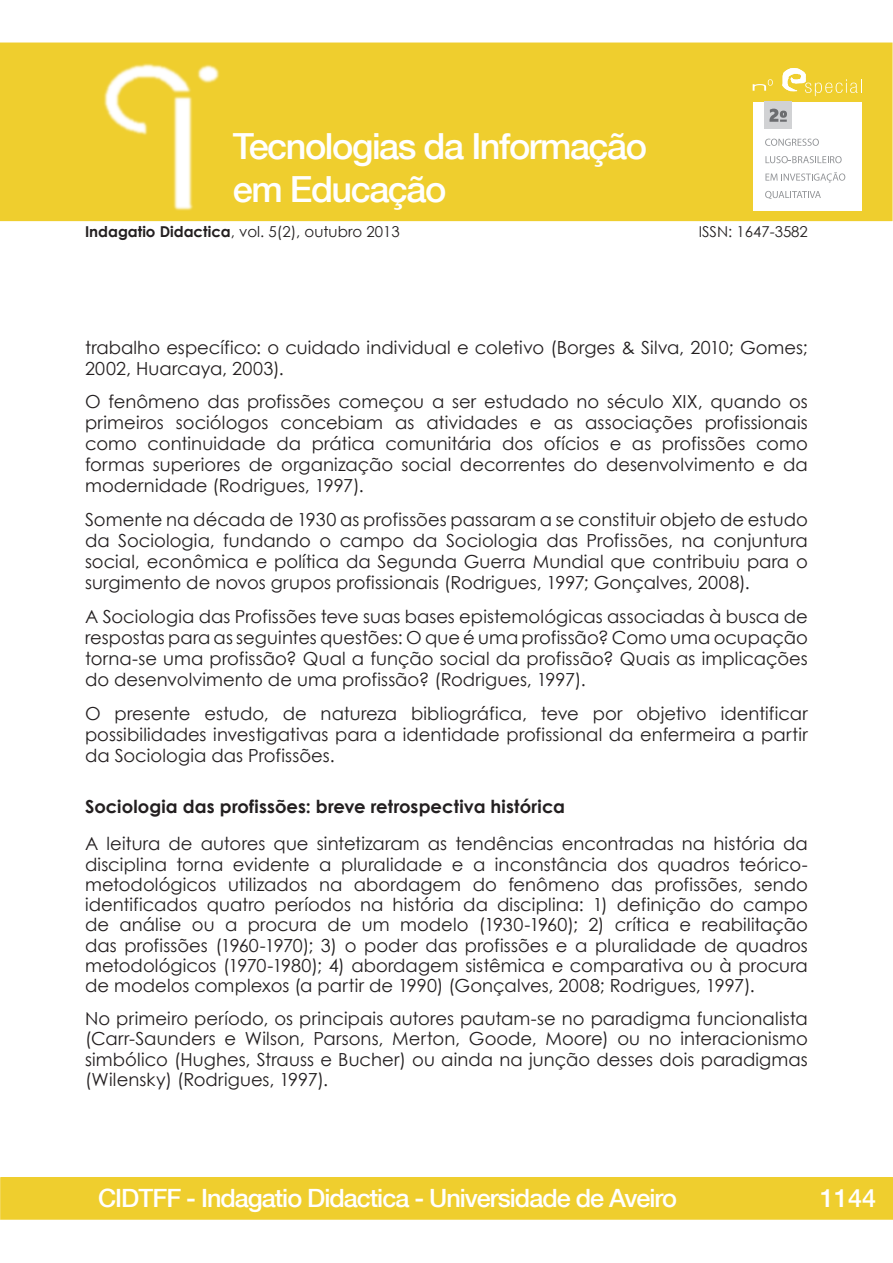
<style>
.page{position:relative;width:893px;height:1263px;background:#fff}
.page>*{position:absolute;margin:0;border:0;box-sizing:border-box;transform-origin:0 0}
.t1{font:500 36px/43.2px "Helvetica Neue LT Com";letter-spacing:-.04em;color:#fff}
.t2{font:500 25.2px "Helvetica Neue LT Com";letter-spacing:-.04em;color:#fff}
.paragrafos{font:18px/21px "Century Gothic";letter-spacing:.005em;color:#231f20;text-align:justify}
.Titulos{font:700 18px "Century Gothic";letter-spacing:.005em;color:#231f20}
.t3{font:15px "Century Gothic";color:#231f20}
.s1{font-weight:700}
</style>
<div class="page">
<div style="left:0;top:43px;width:892px;height:178px;background:#efce2e"></div>
<img style="left:104px;top:64px;width:116px;height:147px">
<svg style="left:0;top:1177px;width:1px;height:43px"></svg>
<div style="left:2px;top:1178px;width:891px;height:41px;background:#efce2e"></div>
<div style="left:1px;top:1177px;width:892px;height:43px;border:2px solid #efce2e"></div>
<svg style="left:782px;top:68px;width:80px;height:28px"></svg>
<svg style="left:753px;top:79px;width:20px;height:12px"></svg>
<div style="left:753px;top:102px;width:108px;height:109px;background:#fff"></div>
<svg style="left:765px;top:139px;width:54px;height:7px"></svg>
<svg style="left:765px;top:156px;width:77px;height:7px"></svg>
<svg style="left:765px;top:172px;width:80px;height:11px"></svg>
<svg style="left:765px;top:191px;width:56px;height:8px"></svg>
<div style="left:765px;top:102px;width:27px;height:27px;background:#d1d2d4"></div>
<svg style="left:769px;top:109px;width:18px;height:13px"></svg>
<h1 class="t1" style="left:233px;top:124px;width:416px">Tecnologias da Informação em Educação</h1>
<p class="t3" style="left:85px;top:221px;width:316px"><span class="s1">Indagatio Didactica</span>, vol. 5(2), outubro 2013</p>
<p class="t3" style="left:699px;top:221px;width:111px">ISSN: 1647-3582</p>
<p class="paragrafos" style="left:85px;top:336px;width:724px">trabalho específico: o cuidado individual e coletivo (Borges &amp; Silva, 2010; Gomes;<br>2002, Huarcaya, 2003).</p>
<p class="paragrafos" style="left:85px;top:391px;width:724px">O fenômeno das profissões começou a ser estudado no século XIX, quando os primeiros sociólogos concebiam as atividades e as associações profissionais como continuidade da prática comunitária dos ofícios e as profissões como formas superiores de organização social decorrentes do desenvolvimento e da modernidade (Rodrigues, 1997).</p>
<p class="paragrafos" style="left:85px;top:509px;width:724px">Somente na década de 1930 as profissões passaram a se constituir objeto de estudo da Sociologia, fundando o campo da Sociologia das Profissões, na conjuntura social, econômica e política da Segunda Guerra Mundial que contribuiu para o surgimento de novos grupos profissionais (Rodrigues, 1997; Gonçalves, 2008).</p>
<p class="paragrafos" style="left:85px;top:606px;width:724px">A Sociologia das Profissões teve suas bases epistemológicas associadas à busca de respostas para as seguintes questões: O que é uma profissão? Como uma ocupação torna-se uma profissão? Qual a função social da profissão? Quais as implicações do desenvolvimento de uma profissão? (Rodrigues, 1997).</p>
<p class="paragrafos" style="left:85px;top:702px;width:724px">O presente estudo, de natureza bibliográfica, teve por objetivo identificar possibilidades investigativas para a identidade profissional da enfermeira a partir da Sociologia das Profissões.</p>
<p class="Titulos" style="left:85px;top:793px;width:481px">Sociologia das profissões: breve retrospectiva histórica</p>
<p class="paragrafos" style="left:85px;top:833px;width:724px;line-height:20.2px">A leitura de autores que sintetizaram as tendências encontradas na história da disciplina torna evidente a pluralidade e a inconstância dos quadros teórico&shy;metodológicos utilizados na abordagem do fenômeno das profissões, sendo identificados quatro períodos na história da disciplina: 1) definição do campo de análise ou a procura de um modelo (1930-1960); 2) crítica e reabilitação das profissões (1960-1970); 3) o poder das profissões e a pluralidade de quadros metodológicos (1970-1980); 4) abordagem sistêmica e comparativa ou à procura de modelos complexos (a partir de 1990) (Gonçalves, 2008; Rodrigues, 1997).</p>
<p class="paragrafos" style="left:85px;top:1008px;width:724px;line-height:20.2px">No primeiro período, os principais autores pautam-se no paradigma funcionalista (Carr-Saunders e Wilson, Parsons, Merton, Goode, Moore) ou no interacionismo simbólico (Hughes, Strauss e Bucher) ou ainda na junção desses dois paradigmas (Wilensky) (Rodrigues, 1997).</p>
<h2 class="t2" style="left:98px;top:1183px;width:580px">CIDTFF - Indagatio Didactica - Universidade de Aveiro</h2>
<h2 class="t2" style="left:820px;top:1183px;width:58px">1144</h2>
</div>
